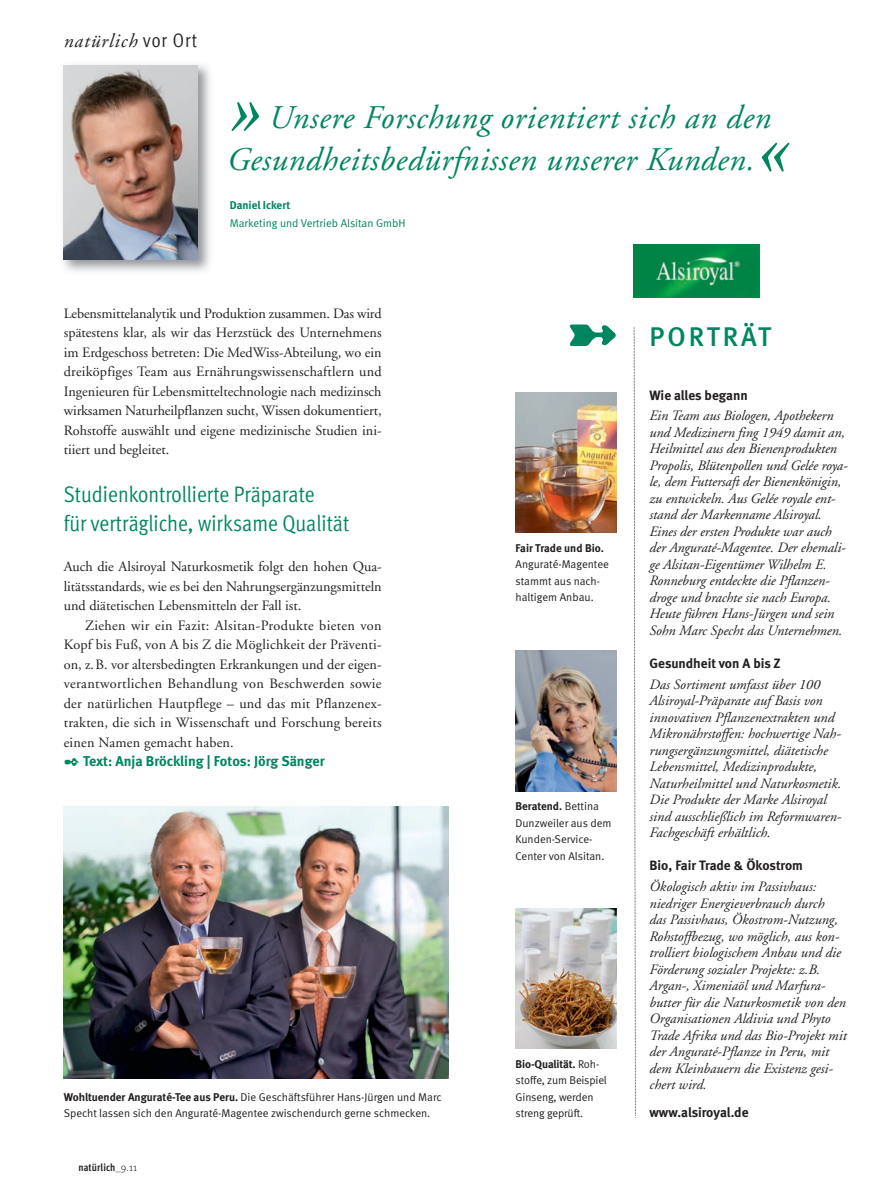
<style>
.page{position:relative;width:893px;height:1195px;background:#fff}
.page>*{position:absolute;margin:0;border:0;box-sizing:border-box;transform-origin:0 0}
.t1{font:italic 87px "Adobe Garamond LT";color:#008561}
.t2{font:54px "MS Gothic";color:#008561}
.t3{font:italic 33px/42px "Adobe Garamond LT";letter-spacing:.02em;color:#008561}
.t4{font:500 27px "Meta";letter-spacing:.11em;color:#008561}
.t5{font:22.5px/28.5px "Meta Cond Normal";color:#008561}
.t6{font:italic 19.5px "Adobe Garamond LT";letter-spacing:.05em;color:#231f20}
.t7{font:italic 14.25px/16.5px "Adobe Garamond LT";color:#231f20}
.t8{font:14.25px/19.5px "Adobe Garamond LT";color:#231f20;text-align:justify}
.t9{font:700 14.25px "Meta";color:#008561}
.t10{font:700 13.5px "Meta";color:#231f20}
.t11{font:11.25px/16.5px "Meta Normal";color:#231f20}
.t12{font:700 11.25px "Meta";letter-spacing:-.01em;color:#231f20}
.t13{font:11.25px "Meta Normal";color:#008561}
.t14{font:700 11.25px "Meta";color:#008561}
.t15{font:700 10.5px "Meta Cond";letter-spacing:.01em;color:#231f20}
.s1{font-family:"Meta Cond Normal";font-style:normal}
.s2{font-family:"MS Gothic";font-weight:400;font-size:16.5px}
.s3{font-family:"Meta";font-weight:700}
.s4{font-family:"Meta Normal";font-weight:400;font-size:15px;color:#fff}
.s5{font-family:"Meta";font-weight:300}
.s6{font-family:"Meta Normal";font-weight:400}
</style>
<div class="page">
<img style="left:63px;top:64px;width:147px;height:208px">
<img style="left:64px;top:66px;width:134px;height:193px">
<img style="left:516px;top:392px;width:101px;height:140px">
<img style="left:516px;top:651px;width:101px;height:140px">
<img style="left:516px;top:908px;width:101px;height:140px">
<img style="left:64px;top:806px;width:385px;height:272px">
<img style="left:633px;top:244px;width:126px;height:54px">
<svg style="left:633px;top:326px;width:3px;height:792px"></svg>
<h3 class="t6" style="left:64px;top:33px;width:135px">natürlich <span class="s1">vor Ort</span></h3>
<h1 class="t1" style="left:227px;top:72px;width:36px">»</h1>
<h3 class="t3" style="left:227px;top:100px;width:546px;text-indent:42px">Unsere Forschung orientiert sich an den<br>Gesundheitsbedürfnissen unserer Kunden.</h3>
<h1 class="t1" style="left:755px;top:113px;width:36px">«</h1>
<p class="t14" style="left:230px;top:200px;width:62px">Daniel Ickert</p>
<p class="t13" style="left:230px;top:219px;width:177px">Marketing und Vertrieb Alsitan GmbH</p>
<p class="t8" style="left:64px;top:305px;width:319px">Lebensmittelanalytik und Produktion zusammen. Das wird spätestens klar, als wir das Herzstück des Unternehmens im Erdgeschoss betreten: Die MedWiss-Abteilung, wo ein dreiköpfiges Team aus Ernährungswissenschaftlern und Ingenieuren für Lebensmitteltechnologie nach medizinsch wirksamen Naturheilpflanzen sucht, Wissen dokumentiert, Rohstoffe auswählt und eigene medizinische Studien ini&shy;tiiert und begleitet.</p>
<h3 class="t5" style="left:64px;top:482px;width:287px">Studienkontrollierte Präparate<br>für verträgliche, wirksame Qualität</h3>
<p class="t8" style="left:64px;top:558px;width:319px">Auch die Alsiroyal Naturkosmetik folgt den hohen Qua&shy;litätsstandards, wie es bei den Nahrungsergänzungsmitteln und diätetischen Lebensmitteln der Fall ist.</p>
<p class="t8" style="left:64px;top:617px;width:319px;text-indent:21px">Ziehen wir ein Fazit: Alsitan-Produkte bieten von Kopf bis Fuß, von A bis Z die Möglichkeit der Präventi&shy;on, z.B. vor altersbedingten Erkrankungen und der eigen&shy;verantwortlichen Behandlung von Beschwerden sowie der natürlichen Hautpflege – und das mit Pflanzenex&shy;trakten, die sich in Wissenschaft und Forschung bereits einen Namen gemacht haben.</p>
<p class="t9" style="left:64px;top:755px;width:262px"><span class="s2">✒</span> Text: Anja Bröckling | Fotos: Jörg Sänger</p>
<p class="t11" style="left:64px;top:1089px;width:379px"><span class="s3">Wohltuender Anguraté-Tee aus Peru.</span> Die Geschäftsführer Hans-Jürgen und Marc<br>Specht lassen sich den Anguraté-Magentee zwischendurch gerne schmecken.</p>
<p class="t15" style="left:64px;top:1163px;width:75px"><span class="s4">4</span> natürlich<span class="s5">_9.11</span></p>
<h2 class="t2" style="left:566px;top:304px;width:55px">➼</h2>
<p class="t12" style="left:516px;top:543px;width:90px">Fair Trade und Bio.</p>
<p class="t11" style="left:516px;top:557px;width:95px">Anguraté-Magentee stammt aus nach&shy;haltigem Anbau.</p>
<p class="t12" style="left:516px;top:802px;width:85px">Beratend. <span class="s6">Bettina</span></p>
<p class="t11" style="left:516px;top:815px;width:97px">Dunzweiler aus dem<br>Kunden-Service-<br>Center von Alsitan.</p>
<p class="t12" style="left:516px;top:1059px;width:85px">Bio-Qualität. <span class="s6">Roh-</span></p>
<p class="t11" style="left:516px;top:1073px;width:93px">stoffe, zum Beispiel<br>Ginseng, werden streng geprüft.</p>
<h3 class="t4" style="left:649px;top:326px;width:123px">PORTRÄT</h3>
<p class="t10" style="left:649px;top:389px;width:100px">Wie alles begann</p>
<p class="t7" style="left:649px;top:409px;width:199px">Ein Team aus Biologen, Apothekern und Medizinern fing 1949 damit an, Heilmittel aus den Bienenprodukten Propolis, Blütenpollen und Gelée roya&shy;le, dem Futtersaft der Bienenkönigin, zu entwickeln. Aus Gelée royale ent&shy;stand der Markenname Alsiroyal.<br>Eines der ersten Produkte war auch der Anguraté-Magentee. Der ehemali&shy;ge Alsitan-Eigentümer Wilhelm E.<br>Ronneburg entdeckte die Pflanzen&shy;droge und brachte sie nach Europa.<br>Heute führen Hans-Jürgen und sein Sohn Marc Specht das Unternehmen.</p>
<p class="t10" style="left:649px;top:658px;width:133px">Gesundheit von A bis Z</p>
<p class="t7" style="left:649px;top:677px;width:193px">Das Sortiment umfasst über 100<br>Alsiroyal-Präparate auf Basis von innovativen Pflanzenextrakten und Mikronährstoffen: hochwertige Nah&shy;rungsergänzungsmittel, diätetische Lebensmittel, Medizinprodukte, Naturheilmittel und Naturkosmetik.<br>Die Produkte der Marke Alsiroyal sind ausschließlich im Reformwaren-Fachgeschäft erhältlich.</p>
<p class="t10" style="left:649px;top:860px;width:155px">Bio, Fair Trade &amp; Ökostrom</p>
<p class="t7" style="left:649px;top:879px;width:199px">Ökologisch aktiv im Passivhaus: niedriger Energieverbrauch durch<br>das Passivhaus, Ökostrom-Nutzung, Rohstoffbezug, wo möglich, aus kon&shy;trolliert biologischem Anbau und die Förderung sozialer Projekte: z.B.<br>Argan-, Ximeniaöl und Marfura&shy;butter für die Naturkosmetik von den Organisationen Aldivia und Phyto Trade Afrika und das Bio-Projekt mit der Anguraté-Pflanze in Peru, mit dem Kleinbauern die Existenz gesi&shy;chert wird.</p>
<p class="t10" style="left:649px;top:1107px;width:100px">www.alsiroyal.de</p>
</div>
